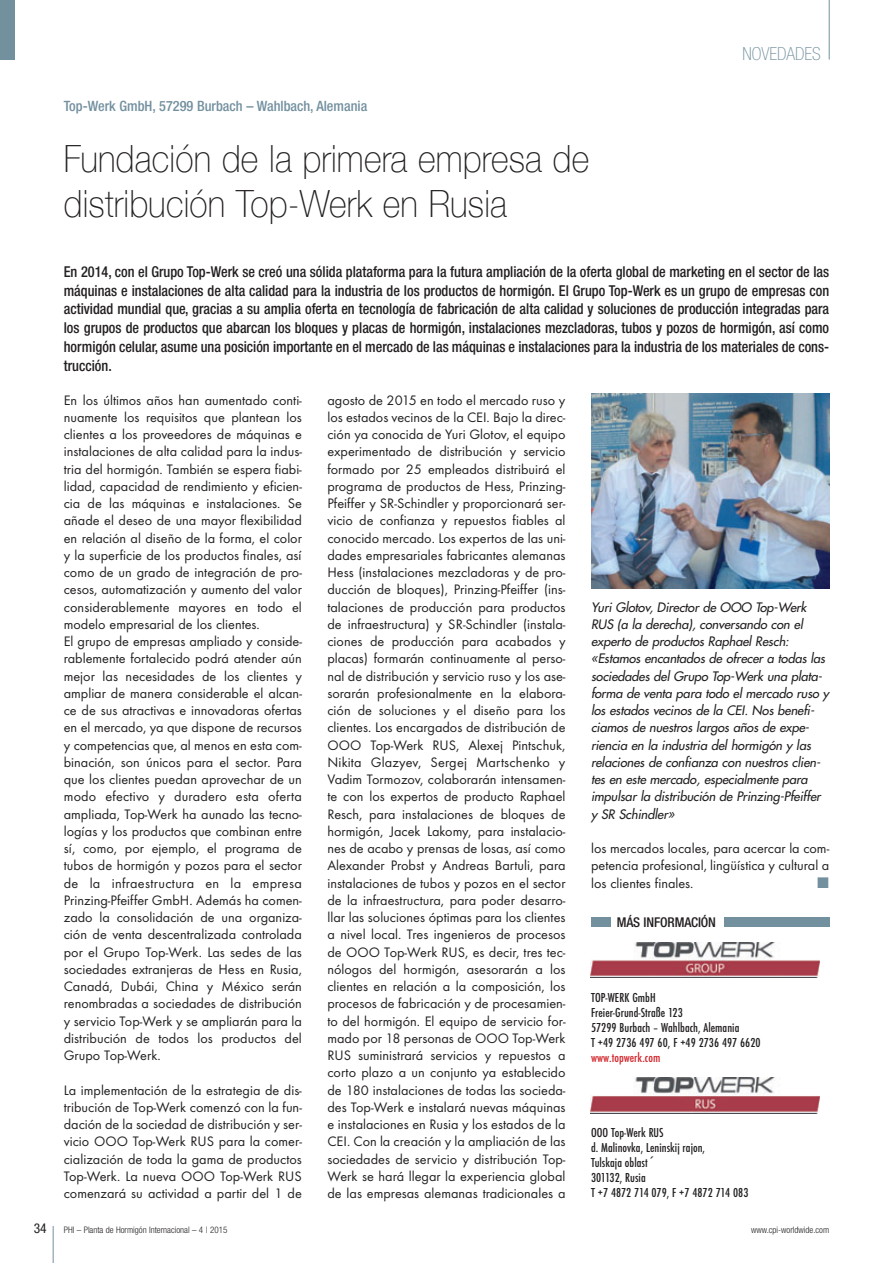
<style>
.page{position:relative;width:893px;height:1263px;background:#fff}
.page>*{position:absolute;margin:0;border:0;box-sizing:border-box;transform-origin:0 0}
.t1{font:100 37.5px/45px "Helvetica Neue";letter-spacing:.005em;color:#231f20;scale:.9 1}
.t2{font:100 condensed 18px "Helvetica Neue";color:#73909f}
.t3{font:500 condensed 15px/18.8px "Helvetica Neue";color:#231f20;text-align:justify;scale:.95 1}
.t4{font:14.25px/17.2px "Futura T";color:#231f20;text-align:justify}
.t5{font:500 condensed 14.25px "Helvetica Neue";color:#73909f}
.t6{font:14.25px "European Pi Three";color:#73909f}
.t7{font:500 condensed 13.5px/15px "Futura T";letter-spacing:.005em;color:#231f20}
.t8{font:500 condensed 13.5px "Futura T";letter-spacing:.005em;color:#d1232a}
.t9{font:500 condensed 13.5px "Helvetica Neue";letter-spacing:-.01em;color:#231f20}
.t10{font:condensed 13.5px "Helvetica Neue";color:#231f20}
.t11{font:italic 12.75px/17.2px "Futura";letter-spacing:-.005em;color:#231f20}
.t12{font:300 condensed 9px "Helvetica Neue";color:#231f20}
.s1{font-family:"Lucida Grande";font-weight:400;font-stretch:normal}
</style>
<div class="page">
<hr style="left:53px;top:1226px;width:1px;height:37px;background:#73909f">
<hr style="left:829px;top:0;width:1px;height:60px;background:#73909f">
<div style="left:0;top:0;width:15px;height:60px;background:#73909f"></div>
<img style="left:591px;top:393px;width:238px;height:195px">
<img style="left:590px;top:942px;width:229px;height:35px">
<div style="left:591px;top:917px;width:19px;height:10px;background:#73909f"></div>
<div style="left:724px;top:917px;width:105px;height:10px;background:#73909f"></div>
<img style="left:590px;top:1078px;width:229px;height:35px">
<p class="t5" style="left:64px;top:101px;width:305px">Top-Werk GmbH, 57299 Burbach – Wahlbach, Alemania</p>
<h1 class="t1" style="left:64px;top:136px;width:585px">Fundación de la primera empresa de distribución Top-Werk en Rusia</h1>
<p class="t2" style="left:742px;top:47px;width:80px">NOVEDADES</p>
<p class="t3" style="left:64px;top:263px;width:807px">En 2014, con el Grupo Top-Werk se creó una sólida plataforma para la futura ampliación de la oferta global de marketing en el sector de las máquinas e instalaciones de alta calidad para la industria de los productos de hormigón. El Grupo Top-Werk es un grupo de empresas con actividad mundial que, gracias a su amplia oferta en tecnología de fabricación de alta calidad y soluciones de producción integradas para los grupos de productos que abarcan los bloques y placas de hormigón, instalaciones mezcladoras, tubos y pozos de hormigón, así como hormigón celular, asume una posición importante en el mercado de las máquinas e instalaciones para la industria de los materiales de cons&shy;trucción.</p>
<p class="t4" style="left:64px;top:392px;width:240px;text-align:left">En los últimos años han aumentado conti&shy;nuamente los requisitos que plantean los clientes a los proveedores de máquinas e instalaciones de alta calidad para la indus&shy;tria del hormigón. También se espera fiabi&shy;lidad, capacidad de rendimiento y eficien&shy;cia de las máquinas e instalaciones. Se añade el deseo de una mayor flexibilidad en relación al diseño de la forma, el color y la superficie de los productos finales, así como de un grado de integración de pro&shy;cesos, automatización y aumento del valor considerablemente mayores en todo el modelo empresarial de los clientes.<br>El grupo de empresas ampliado y conside&shy;rablemente fortalecido podrá atender aún mejor las necesidades de los clientes y ampliar de manera considerable el alcan&shy;ce de sus atractivas e innovadoras ofertas en el mercado, ya que dispone de recursos y competencias que, al menos en esta com&shy;binación, son únicos para el sector. Para que los clientes puedan aprovechar de un modo efectivo y duradero esta oferta ampliada, Top-Werk ha aunado las tecno&shy;logías y los productos que combinan entre sí, como, por ejemplo, el programa de tubos de hormigón y pozos para el sector de la infraestructura en la empresa Prinzing-Pfeiffer GmbH. Además ha comen&shy;zado la consolidación de una organiza&shy;ción de venta descentralizada controlada por el Grupo Top-Werk. Las sedes de las sociedades extranjeras de Hess en Rusia, Canadá, Dubái, China y México serán renombradas a sociedades de distribución y servicio Top-Werk y se ampliarán para la distribución de todos los productos del Grupo Top-Werk.</p>
<p class="t4" style="left:64px;top:1082px;width:240px">La implementación de la estrategia de dis&shy;tribución de Top-Werk comenzó con la fun&shy;dación de la sociedad de distribución y ser&shy;vicio OOO Top-Werk RUS para la comer&shy;cialización de toda la gama de productos Top-Werk. La nueva OOO Top-Werk RUS comenzará su actividad a partir del 1 de</p>
<p class="t4" style="left:327px;top:392px;width:240px">agosto de 2015 en todo el mercado ruso y los estados vecinos de la CEI. Bajo la direc&shy;ción ya conocida de Yuri Glotov, el equipo experimentado de distribución y servicio formado por 25 empleados distribuirá el programa de productos de Hess, Prinzing-Pfeiffer y SR-Schindler y proporcionará ser&shy;vicio de confianza y repuestos fiables al conocido mercado. Los expertos de las uni&shy;dades empresariales fabricantes alemanas Hess (instalaciones mezcladoras y de pro&shy;ducción de bloques), Prinzing-Pfeiffer (ins&shy;talaciones de producción para productos de infraestructura) y SR-Schindler (instala&shy;ciones de producción para acabados y placas) formarán continuamente al perso&shy;nal de distribución y servicio ruso y los ase&shy;sorarán profesionalmente en la elabora&shy;ción de soluciones y el diseño para los clientes. Los encargados de distribución de OOO Top-Werk RUS, Alexej Pintschuk, Nikita Glazyev, Sergej Martschenko y Vadim Tormozov, colaborarán intensamen&shy;te con los expertos de producto Raphael Resch, para instalaciones de bloques de hormigón, Jacek Lakomy, para instalacio&shy;nes de acabo y prensas de losas, así como Alexander Probst y Andreas Bartuli, para instalaciones de tubos y pozos en el sector de la infraestructura, para poder desarro&shy;llar las soluciones óptimas para los clientes a nivel local. Tres ingenieros de procesos de OOO Top-Werk RUS, es decir, tres tec&shy;nólogos del hormigón, asesorarán a los clientes en relación a la composición, los procesos de fabricación y de procesamien&shy;to del hormigón. El equipo de servicio for&shy;mado por 18 personas de OOO Top-Werk RUS suministrará servicios y repuestos a corto plazo a un conjunto ya establecido de 180 instalaciones de todas las socieda&shy;des Top-Werk e instalará nuevas máquinas e instalaciones en Rusia y los estados de la CEI. Con la creación y la ampliación de las sociedades de servicio y distribución Top-Werk se hará llegar la experiencia global de las empresas alemanas tradicionales a</p>
<p class="t11" style="left:591px;top:599px;width:240px">Yuri Glotov, Director de OOO Top-Werk RUS (a la derecha), conversando con el experto de productos Raphael Resch: «Estamos encantados de ofrecer a todas las sociedades del Grupo Top-Werk una plata&shy;forma de venta para todo el mercado ruso y los estados vecinos de la CEI. Nos benefi&shy;ciamos de nuestros largos años de expe&shy;riencia en la industria del hormigón y las relaciones de confianza con nuestros clien&shy;tes en este mercado, especialmente para impulsar la distribución de Prinzing-Pfeiffer y SR Schindler»</p>
<p class="t4" style="left:591px;top:841px;width:240px">los mercados locales, para acercar la com&shy;petencia profesional, lingüística y cultural a los clientes finales.</p>
<p class="t6" style="left:817px;top:874px;width:13px">-</p>
<p class="t9" style="left:617px;top:917px;width:101px">MÁS INFORMACIÓN</p>
<p class="t7" style="left:591px;top:990px;width:171px">TOP-WERK GmbH<br>Freier-Grund-Straße 123<br>57299 Burbach – Wahlbach, Alemania<br>T +49 2736 497 60, F +49 2736 497 6620</p>
<p class="t8" style="left:591px;top:1051px;width:71px">www.topwerk.com</p>
<p class="t7" style="left:591px;top:1125px;width:159px">OOO Top-Werk RUS<br>d. Malinovka, Leninskij rajon,<br>Tulskaja oblast<span class="s1">´<br></span>301132, Rusia<br>T +7 4872 714 079, F +7 4872 714 083</p>
<p class="t10" style="left:34px;top:1223px;width:14px">34</p>
<p class="t12" style="left:64px;top:1226px;width:165px">PHI – Planta de Hormigón Internacional – 4 | 2015</p>
<p class="t12" style="left:751px;top:1226px;width:80px">www.cpi-worldwide.com</p>
</div>
